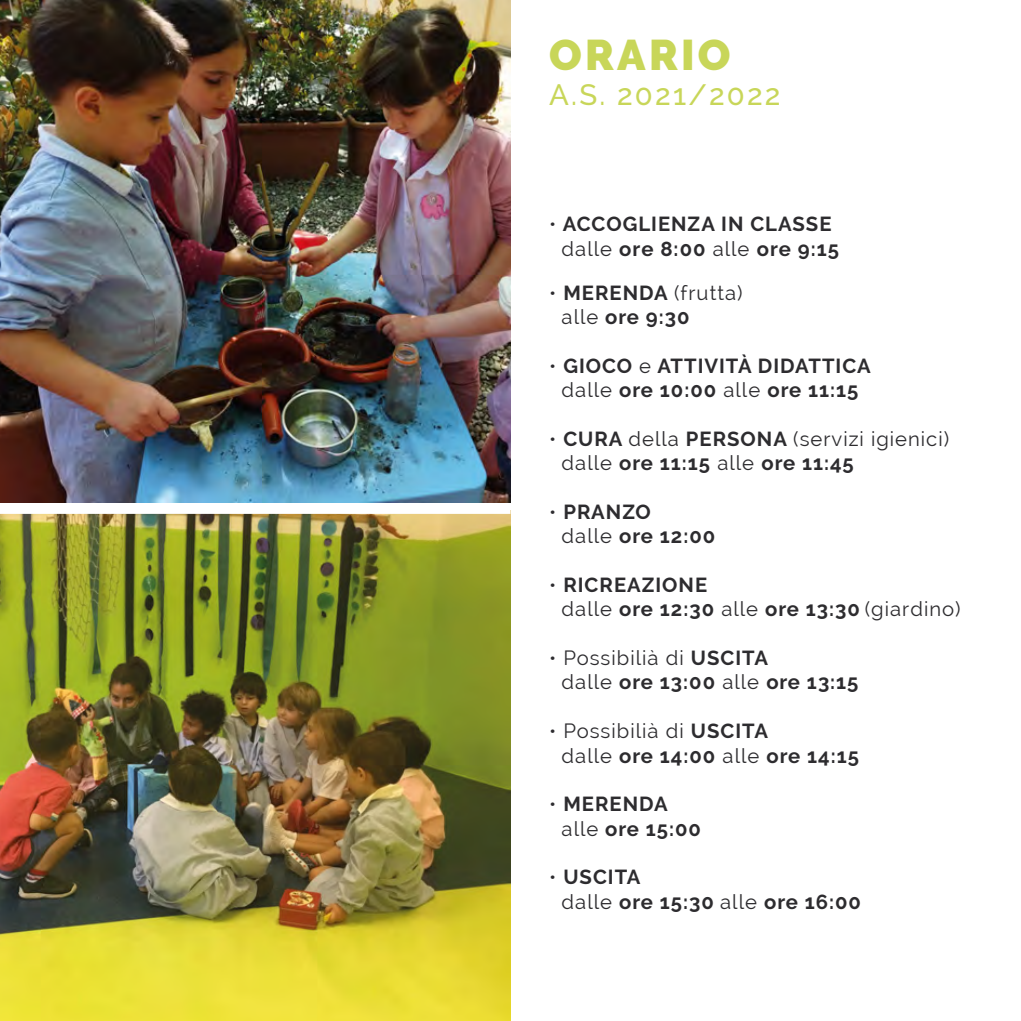
<style>
.page{position:relative;width:1021px;height:1021px;background:#fff}
.page>*{position:absolute;margin:0;border:0;box-sizing:border-box;transform-origin:0 0}
.t1{font:900 42.75px "Raleway";letter-spacing:.075em;color:#c8d659}
.t2{font:500 29.25px "Raleway";letter-spacing:.075em;color:#c8d659}
.t3{font:700 20.25px/24.3px "Raleway";letter-spacing:.05em;color:#2d2c2f}
.t4{font:20.25px/24.3px "Raleway";letter-spacing:.05em;color:#2d2c2f}
.s1{font-weight:400}
.s2{font-weight:700}
</style>
<div class="page">
<img style="left:0;top:0;width:510px;height:502px">
<img style="left:0;top:514px;width:510px;height:506px">
<h1 class="t1" style="left:549px;top:30px;width:183px">ORARIO</h1>
<h2 class="t2" style="left:549px;top:77px;width:233px">A.S. 2021/2022</h2>
<p class="t3" style="left:561px;top:212px;width:279px;text-indent:-12px"><span class="s1">•</span> ACCOGLIENZA IN CLASSE <span class="s1">dalle</span> ore 8:00 <span class="s1">alle</span> ore 9:15</p>
<p class="t3" style="left:561px;top:281px;width:182px;text-indent:-12px"><span class="s1">•</span> MERENDA <span class="s1">(frutta) alle</span> ore 9:30</p>
<p class="t3" style="left:549px;top:354px;width:323px;text-align:center"><span class="s1">•</span> GIOCO <span class="s1">e</span> ATTIVITÀ DIDATTICA <span class="s1">dalle</span> ore 10:00 <span class="s1">alle</span> ore 11:15</p>
<p class="t4" style="left:561px;top:426px;width:389px;text-indent:-12px">• <span class="s2">CURA</span> della <span class="s2">PERSONA</span> (servizi igienici) dalle <span class="s2">ore 11:15</span> alle <span class="s2">ore 11:45</span></p>
<p class="t3" style="left:561px;top:499px;width:155px;text-indent:-12px"><span class="s1">•</span> PRANZO<br><span class="s1">dalle</span> ore 12:00</p>
<p class="t3" style="left:561px;top:572px;width:400px;text-indent:-12px"><span class="s1">•</span> RICREAZIONE<br><span class="s1">dalle</span> ore 12:30 <span class="s1">alle</span> ore 13:30 <span class="s1">(giardino)</span></p>
<p class="t4" style="left:561px;top:645px;width:298px;text-indent:-12px">• Possibilià di <span class="s2">USCITA<br></span>dalle <span class="s2">ore 13:00</span> alle <span class="s2">ore 13:15</span></p>
<p class="t4" style="left:549px;top:719px;width:220px">• Possibilià di <span class="s2">USCITA</span></p>
<p class="t3" style="left:561px;top:743px;width:299px"><span class="s1">dalle</span> ore 14:00 <span class="s1">alle</span> ore 14:15</p>
<p class="t3" style="left:549px;top:792px;width:120px"><span class="s1">•</span> MERENDA</p>
<p class="t3" style="left:561px;top:816px;width:141px"><span class="s1">alle</span> ore 15:00</p>
<p class="t3" style="left:549px;top:865px;width:93px"><span class="s1">•</span> USCITA</p>
<p class="t3" style="left:561px;top:889px;width:301px"><span class="s1">dalle</span> ore 15:30 <span class="s1">alle</span> ore 16:00</p>
</div>
